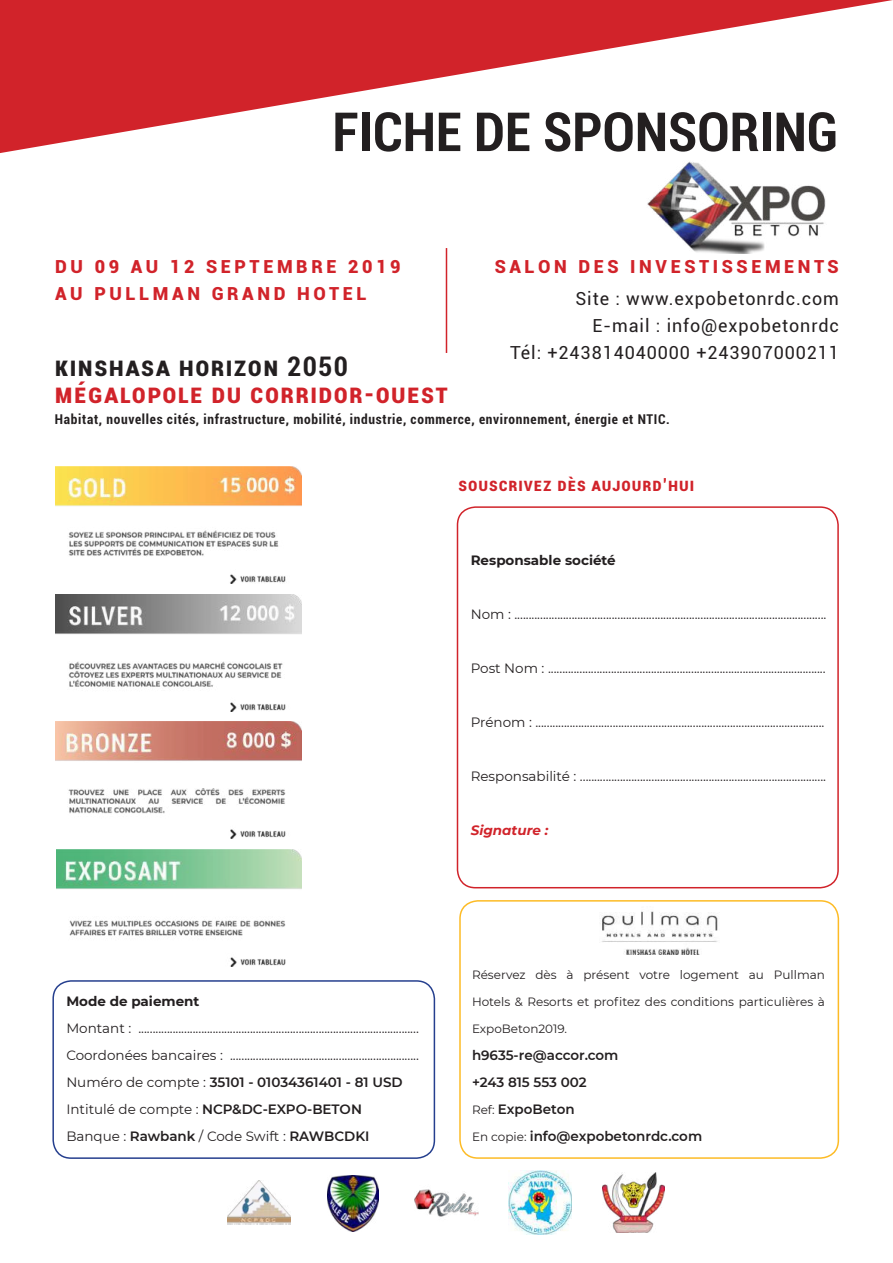
<style>
.page{position:relative;width:893px;height:1263px;background:#fff}
.page>*{position:absolute;margin:0;border:0;box-sizing:border-box;transform-origin:0 0}
.t1{font:700 condensed 54px "Roboto";color:#231f20}
.t2{font:700 condensed 27px "Roboto";letter-spacing:.05em;color:#d1232a}
.t3{font:700 condensed 27px "Roboto";letter-spacing:.05em;color:#231f20}
.t4{font:18px/27px "Roboto";letter-spacing:.05em;color:#231f20;text-align:right}
.t5{font:900 18px "Roboto";letter-spacing:.2em;color:#d1232a}
.t6{font:700 condensed 18px "Roboto";letter-spacing:.05em;color:#d1232a}
.t7{font:13.5px/27px "Montserrat";color:#231f20}
.t8{font:700 condensed 13.5px "Roboto";letter-spacing:.05em;color:#231f20}
.t9{font:600 13.5px/27px "Montserrat";color:#231f20}
.t10{font:700 13.5px "Montserrat";color:#231f20}
.t11{font:italic 700 13.5px "Montserrat";color:#d1232a}
.t12{font:12px "Montserrat";color:#231f20}
.s1{font-weight:600}
.s2{font-weight:400;font-size:12px}
</style>
<div class="page">
<svg style="left:0;top:0;width:893px;height:153px"></svg>
<img style="left:647px;top:161px;width:179px;height:93px">
<hr style="left:446px;top:248px;width:1px;height:105px;background:#d1232a">
<div style="left:457px;top:506px;width:382px;height:382px;border:2px solid #d1232a;border-radius:18px"></div>
<img style="left:56px;top:467px;width:246px;height:117px">
<img style="left:56px;top:594px;width:245px;height:117px">
<img style="left:56px;top:722px;width:245px;height:117px">
<img style="left:56px;top:850px;width:245px;height:116px">
<img style="left:602px;top:911px;width:116px;height:44px">
<div style="left:459px;top:900px;width:380px;height:259px;border:2px solid #fdbb25;border-radius:18px"></div>
<div style="left:52px;top:980px;width:383px;height:179px;border:2px solid #253f8e;border-radius:18px"></div>
<img style="left:228px;top:1181px;width:63px;height:44px">
<img style="left:415px;top:1189px;width:63px;height:28px">
<img style="left:508px;top:1171px;width:64px;height:63px">
<img style="left:603px;top:1173px;width:62px;height:60px">
<img style="left:328px;top:1175px;width:50px;height:57px">
<h1 class="t1" style="left:332px;top:107px;width:507px">FICHE DE SPONSORING</h1>
<h3 class="t5" style="left:55px;top:259px;width:347px">DU 09 AU 12 SEPTEMBRE 2019</h3>
<h3 class="t5" style="left:495px;top:259px;width:346px">SALON DES INVESTISSEMENTS</h3>
<h3 class="t5" style="left:55px;top:286px;width:313px">AU PULLMAN GRAND HOTEL</h3>
<h3 class="t4" style="left:510px;top:286px;width:330px">Site : www.expobetonrdc.com<br>E-mail : info@expobetonrdc<br>Tél: +243814040000 +243907000211</h3>
<h2 class="t3" style="left:55px;top:348px;width:294px">kinshasa horizon 2050</h2>
<h2 class="t2" style="left:55px;top:375px;width:394px">mégaloPole du corridor-ouest</h2>
<p class="t8" style="left:55px;top:413px;width:616px">Habitat, nouvelles cités, infrastructure, mobilité, industrie, commerce, environnement, énergie et NTIC.</p>
<h3 class="t6" style="left:459px;top:472px;width:237px">souscrivez dès aujourd’hui</h3>
<p class="t10" style="left:471px;top:554px;width:147px">Responsable société</p>
<p class="t7" style="left:471px;top:600px;width:357px">Nom : .............................................................................................................</p>
<p class="t7" style="left:471px;top:654px;width:356px">Post Nom : .................................................................................................</p>
<p class="t7" style="left:471px;top:708px;width:355px">Prénom : .....................................................................................................</p>
<p class="t7" style="left:471px;top:762px;width:357px">Responsabilité : ......................................................................................</p>
<p class="t11" style="left:471px;top:824px;width:79px">Signature :</p>
<p class="t10" style="left:66px;top:996px;width:135px">Mode de paiement</p>
<p class="t7" style="left:66px;top:1014px;width:354px">Montant : ..................................................................................................<br>Coordonées bancaires : ..................................................................<br>Numéro de compte : <span class="s1">35101 - 01034361401 - 81 USD </span>Intitulé de compte : <span class="s1">NCP&amp;DC-EXPO-BETON </span>Banque : <span class="s1">Rawbank</span> / Code Swift : <span class="s1">RAWBCDKI</span></p>
<p class="t12" style="left:472px;top:966px;width:354px">Réservez dès à présent votre logement au Pullman</p>
<p class="t12" style="left:472px;top:993px;width:354px">Hotels &amp; Resorts et profitez des conditions particulières à</p>
<p class="t12" style="left:472px;top:1020px;width:97px">ExpoBeton2019.</p>
<p class="t9" style="left:472px;top:1042px;width:232px">h9635-re@accor.com<br>+243 815 553 002<br><span class="s2">Ref:</span> ExpoBeton<br><span class="s2">En copie:</span> info@expobetonrdc.com</p>
</div>
